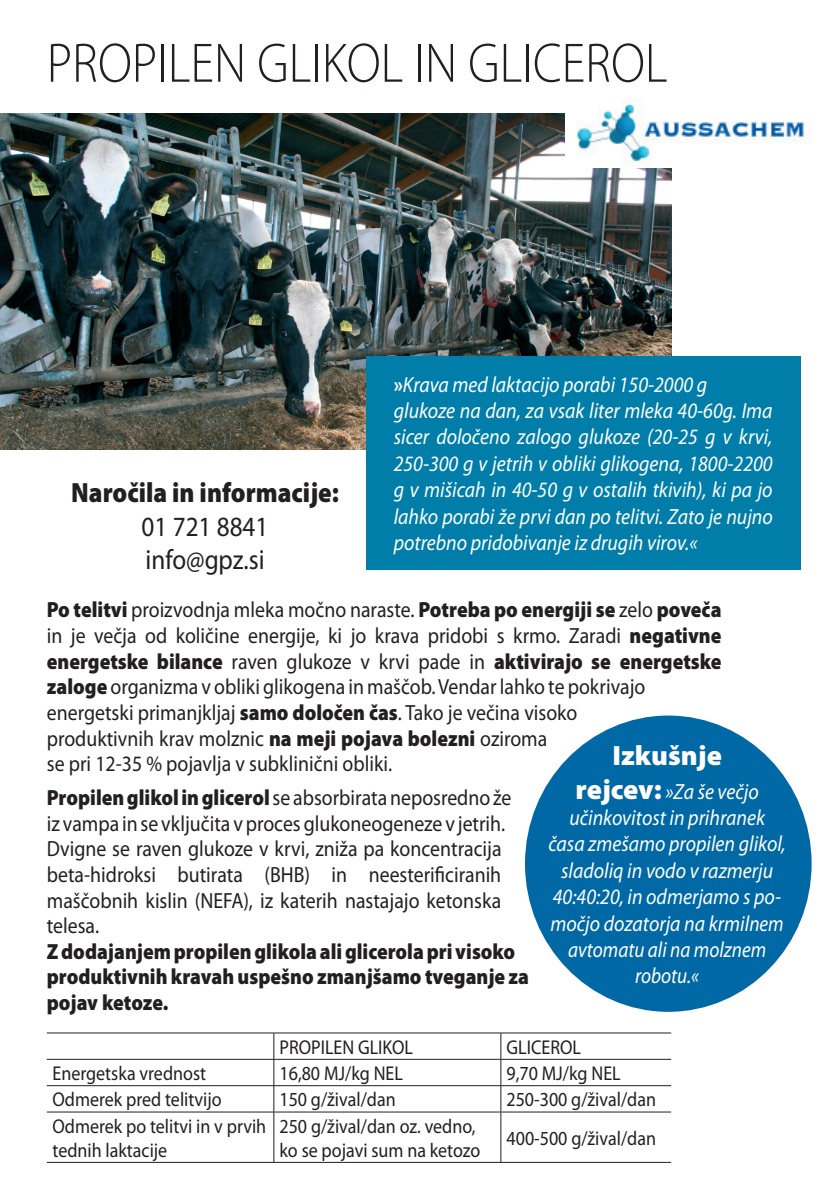
<style>
.page{position:relative;width:840px;height:1191px;background:#fff}
.page>*{position:absolute;margin:0;border:0;box-sizing:border-box;transform-origin:0 0}
.t1{font:300 56px "Myriad Pro";color:#231f20;scale:.9 1}
.t2{font:900 28px/33.4px "Myriad Pro";color:#231f20;text-align:center;scale:.9 1}
.t3{font:900 28px "Myriad Pro";color:#fff}
.t4{font:22px/25.6px "Myriad Pro";color:#231f20;scale:.9 1}
.t5{font:italic 22px/26.4px "Myriad Pro";color:#fff;text-align:center;scale:.9 1}
.t6{font:20px/24px "Myriad Pro";color:#231f20;scale:.9 1}
.s1{font-weight:400}
.s2{font-weight:700;font-style:normal}
.s3{font-weight:900}
.s4{font-weight:900;font-style:normal;font-size:28px}
</style>
<div class="page">
<img style="left:0;top:113px;width:670px;height:337px">
<hr style="left:47px;top:1032px;width:453px;height:1px;background:#231f20">
<hr style="left:500px;top:1032px;width:170px;height:1px;background:#231f20">
<hr style="left:47px;top:1059px;width:453px;height:1px;background:#231f20">
<hr style="left:500px;top:1059px;width:170px;height:1px;background:#231f20">
<hr style="left:47px;top:1085px;width:453px;height:1px;background:#231f20">
<svg style="left:273px;top:1033px;width:1px;height:78px"></svg>
<hr style="left:500px;top:1085px;width:170px;height:1px;background:#231f20">
<svg style="left:500px;top:1033px;width:1px;height:78px"></svg>
<hr style="left:47px;top:1111px;width:453px;height:1px;background:#231f20">
<hr style="left:273px;top:1112px;width:1px;height:50px;background:#231f20">
<hr style="left:500px;top:1111px;width:170px;height:1px;background:#231f20">
<hr style="left:500px;top:1112px;width:1px;height:50px;background:#231f20">
<hr style="left:47px;top:1162px;width:623px;height:1px;background:#231f20">
<div style="left:524px;top:715px;width:287px;height:296px;background:#0068a5;border-radius:50%"></div>
<div style="left:366px;top:356px;width:433px;height:213px;background:#007ea9"></div>
<img style="left:565px;top:101px;width:240px;height:66px">
<p class="t1" style="left:47px;top:32px;width:690px">PROPILEN GLIKOL IN GLICEROL</p>
<p class="t2" style="left:71px;top:476px;width:299px">Naročila in informacije:<br><span class="s1">01 721 8841<br>info@gpz.si</span></p>
<p class="t5" style="left:393px;top:371px;width:422px;text-align:left"><span class="s2">»</span>Krava med laktacijo porabi 150-2000 g glukoze na dan, za vsak liter mleka 40-60g. Ima sicer določeno zalogo glukoze (20-25 g v krvi, 250-300 g v jetrih v obliki glikogena, 1800-2200 g v mišicah in 40-50 g v ostalih tkivih), ki pa jo lahko porabi že prvi dan po telitvi. Zato je nujno potrebno pridobivanje iz drugih virov.«</p>
<p class="t4" style="left:47px;top:597px;width:750px"><span class="s3">Po telitvi</span> proizvodnja mleka močno naraste. <span class="s3">Potreba po energiji se</span> zelo <span class="s3">poveča </span>in je večja od količine energije, ki jo krava pridobi s krmo. Zaradi <span class="s3">negativne energetske bilance</span> raven glukoze v krvi pade in <span class="s3">aktivirajo se energetske zaloge</span> organizma v obliki glikogena in maščob. Vendar lahko te pokrivajo energetski primanjkljaj <span class="s3">samo določen čas</span>. Tako je večina visoko<br>produktivnih krav molznic <span class="s3">na meji pojava bolezni</span> oziroma<br>se pri 12-35 % pojavlja v subklinični obliki.</p>
<p class="t4" style="left:47px;top:784px;width:537px"><span class="s3">Propilen glikol in glicerol</span> se absorbirata neposredno že iz vampa in se vključita v proces glukoneogeneze v jetrih.<br>Dvigne se raven glukoze v krvi, zniža pa koncentracija beta-hidroksi butirata (BHB) in neesterificiranih maščobnih kislin (NEFA), iz katerih nastajajo ketonska telesa.<br><span class="s3">Z dodajanjem propilen glikola ali glicerola pri visoko produktivnih kravah uspešno zmanjšamo tveganje za pojav ketoze.</span></p>
<p class="t3" style="left:612px;top:739px;width:111px">Izkušnje</p>
<p class="t5" style="left:548px;top:777px;width:265px"><span class="s4">rejcev:</span> »Za še večjo učinkovitost in prihranek časa zmešamo propilen glikol, sladoliq in vodo v razmerju<br>40:40:20, in odmerjamo s po&shy;močjo dozatorja na krmilnem avtomatu ali na molznem robotu.«</p>
<p class="t6" style="left:279px;top:1034px;width:150px">PROPILEN GLIKOL</p>
<p class="t6" style="left:506px;top:1034px;width:84px">GLICEROL</p>
<p class="t6" style="left:52px;top:1061px;width:172px">Energetska vrednost</p>
<p class="t6" style="left:279px;top:1061px;width:138px">16,80 MJ/kg NEL</p>
<p class="t6" style="left:506px;top:1061px;width:128px">9,70 MJ/kg NEL</p>
<p class="t6" style="left:52px;top:1087px;width:189px">Odmerek pred telitvijo</p>
<p class="t6" style="left:279px;top:1087px;width:131px">150 g/žival/dan</p>
<p class="t6" style="left:506px;top:1087px;width:168px">250-300 g/žival/dan</p>
<p class="t6" style="left:52px;top:1113px;width:239px">Odmerek po telitvi in v prvih tednih laktacije</p>
<p class="t6" style="left:279px;top:1113px;width:224px">250 g/žival/dan oz. vedno, ko se pojavi sum na ketozo</p>
<p class="t6" style="left:506px;top:1125px;width:168px">400-500 g/žival/dan</p>
</div>
